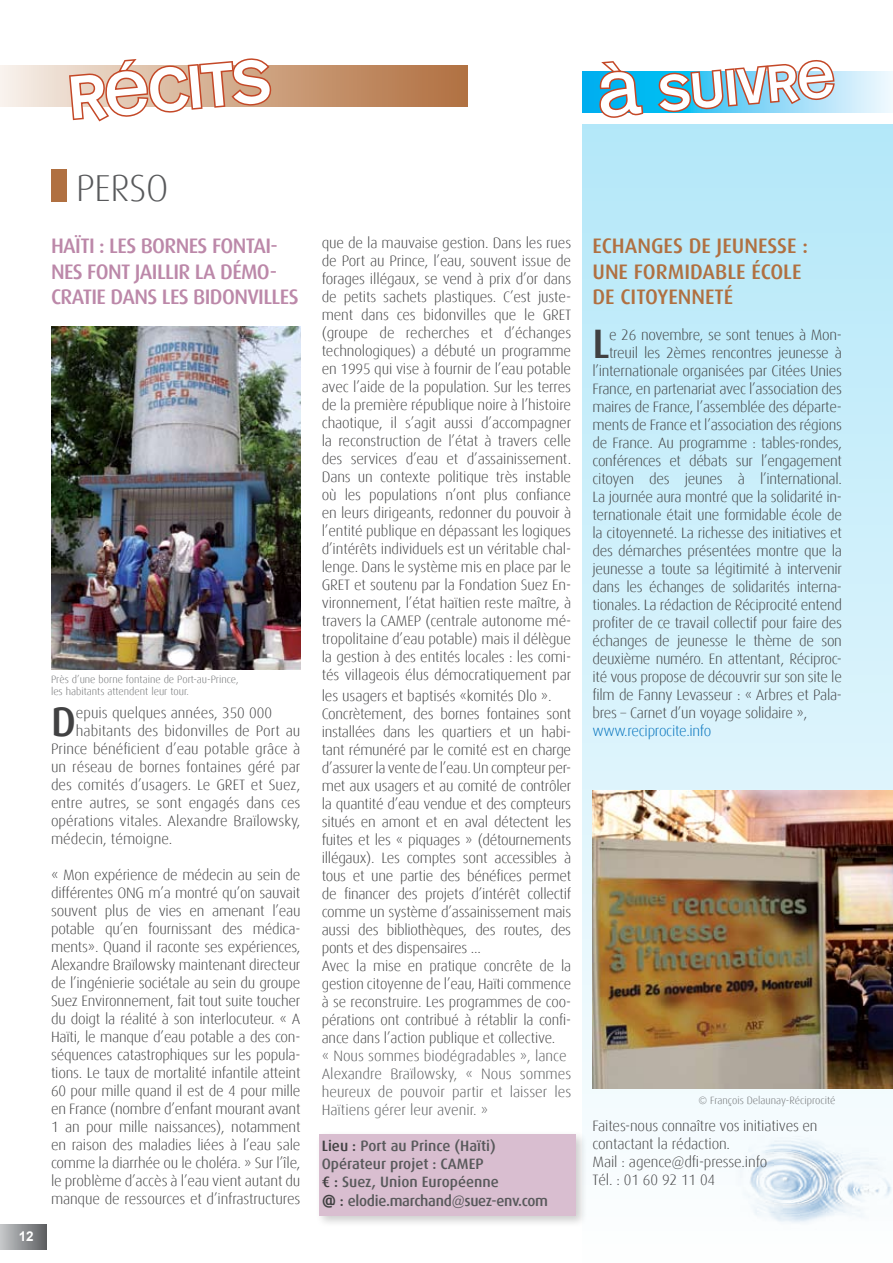
<style>
.page{position:relative;width:893px;height:1263px;background:#fff}
.page>*{position:absolute;margin:0;border:0;box-sizing:border-box;transform-origin:0 0}
.t1{font:60px "Mono Alphabet";color:#fff}
.t2{font:500 41.1px "Dax";color:#414142}
.t3{font:300 37.5px "Dax";letter-spacing:-.01em;color:#58595b}
.t4{font:500 21px "Dax";letter-spacing:-.03em;color:#bc88a9}
.t5{font:500 21px/25.2px "Dax";color:#b07041}
.t6{font:300 15px/18px "Dax";letter-spacing:-.02em;color:#414142;text-align:justify}
.t7{font:300 15px "Dax";color:#414142}
.t8{font:300 15px/18px "Dax";color:#58595b}
.t9{font:500 15px/18px "Dax";color:#58595b}
.t10{font:300 15px "Dax";letter-spacing:-.02em;color:#0071bc}
.t11{font:700 13.5px "Arial";color:#fff}
.t12{font:300 10.5px/12.6px "Dax";color:#6d6f71}
.s1{color:#414142}
.s2{font-family:"Verdana";font-weight:700;color:#414142}
</style>
<div class="page">
<div style="left:0;top:1224px;width:47px;height:25px;background:linear-gradient(to right,#c5c7ca,#5c5e60)"></div>
<div style="left:582px;top:124px;width:311px;height:1139px;background:linear-gradient(to bottom,#b3e7f9,#fdfefe)"></div>
<div style="left:315px;top:1130px;width:273px;height:98px;background:#000;opacity:.2"></div>
<div style="left:319px;top:1134px;width:257px;height:82px;background:#d9bed0"></div>
<img style="left:51px;top:326px;width:249px;height:343px">
<img style="left:592px;top:790px;width:301px;height:299px">
<img style="left:731px;top:1101px;width:162px;height:162px">
<svg style="left:0;top:65px;width:468px;height:41px;background:#cba07f"></svg>
<svg style="left:67px;top:58px;width:206px;height:64px"></svg>
<div style="left:51px;top:169px;width:16px;height:33px;background:#b07041"></div>
<svg style="left:582px;top:72px;width:311px;height:41px;background:#96def8"></svg>
<svg style="left:597px;top:61px;width:48px;height:96px"></svg>
<svg style="left:656px;top:60px;width:180px;height:53px"></svg>
<h1 class="t1" style="left:66px;top:63px;width:204px;rotate:-5deg">récits</h1>
<h3 class="t3" style="left:76px;top:167px;width:94px">PERSO</h3>
<h3 class="t4" style="left:51px;top:234px;width:113px">haïti : LES BORNES</h3>
<h3 class="t4" style="left:212px;top:234px;width:67px">FONTAI-</h3>
<h3 class="t4" style="left:51px;top:260px;width:11px">NES</h3>
<h3 class="t4" style="left:87px;top:260px;width:21px">FONT</h3>
<h3 class="t4" style="left:135px;top:260px;width:26px">JAILLIR</h3>
<h3 class="t4" style="left:195px;top:260px;width:39px">LA DÉMO</h3>
<h3 class="t4" style="left:270px;top:260px;width:9px">-</h3>
<h3 class="t4" style="left:51px;top:285px;width:165px">CRATIE DANS LES BIDON</h3>
<h3 class="t4" style="left:247px;top:285px;width:20px">VILLES</h3>
<p class="t11" style="left:19px;top:1227px;width:17px">12</p>
<p class="t12" style="left:51px;top:673px;width:189px">Près d’une borne fontaine de Port-au-Prince, les habitants attendent leur tour.</p>
<h2 class="t2" style="left:51px;top:699px;width:22px">D</h2>
<p class="t7" style="left:76px;top:704px;width:198px">epuis quelques années, 350 000</p>
<p class="t7" style="left:76px;top:722px;width:226px">habitants des bidonvilles de Port au</p>
<p class="t7" style="left:51px;top:740px;width:251px">Prince bénéficient d’eau potable grâce à</p>
<p class="t7" style="left:51px;top:758px;width:251px">un réseau de bornes fontaines géré par</p>
<p class="t7" style="left:51px;top:776px;width:251px">des comités d’usagers. Le GRET et Suez,</p>
<p class="t7" style="left:51px;top:794px;width:251px">entre autres, se sont engagés dans ces</p>
<p class="t7" style="left:51px;top:812px;width:251px">opérations vitales. Alexandre Braïlowsky,</p>
<p class="t7" style="left:51px;top:830px;width:123px">médecin, témoigne.</p>
<p class="t6" style="left:51px;top:866px;width:251px">« Mon expérience de médecin au sein de différentes ONG m’a montré qu’on sauvait souvent plus de vies en amenant l’eau potable qu’en fournissant des médica&shy;ments». Quand il raconte ses expériences, Alexandre Braïlowsky maintenant directeur de l’ingénierie sociétale au sein du groupe Suez Environnement, fait tout suite toucher du doigt la réalité à son interlocuteur. « A Haïti, le manque d’eau potable a des con&shy;séquences catastrophiques sur les popula&shy;tions. Le taux de mortalité infantile atteint 60 pour mille quand il est de 4 pour mille en France (nombre d’enfant mourant avant 1 an pour mille naissances), notamment en raison des maladies liées à l’eau sale comme la diarrhée ou le choléra. » Sur l’île, le problème d’accès à l’eau vient autant du manque de ressources et d’infrastructures</p>
<h1 class="t1" style="left:595px;top:61px;width:247px;rotate:-5deg">à suivre</h1>
<p class="t6" style="left:322px;top:234px;width:251px">que de la mauvaise gestion. Dans les rues de Port au Prince, l’eau, souvent issue de forages illégaux, se vend à prix d’or dans de petits sachets plastiques. C’est juste&shy;ment dans ces bidonvilles que le GRET (groupe de recherches et d’échanges technologiques) a débuté un programme en 1995 qui vise à fournir de l’eau potable avec l’aide de la population. Sur les terres de la première république noire à l’histoire chaotique, il s’agit aussi d’accompagner la reconstruction de l’état à travers celle des services d’eau et d’assainissement.<br>Dans un contexte politique très instable où les populations n’ont plus confiance en leurs dirigeants, redonner du pouvoir à l’entité publique en dépassant les logiques d’intérêts individuels est un véritable chal&shy;lenge. Dans le système mis en place par le GRET et soutenu par la Fondation Suez En&shy;vironnement, l’état haïtien reste maître, à travers la CAMEP (centrale autonome mé&shy;tropolitaine d’eau potable) mais il délègue la gestion à des entités locales : les comi&shy;tés villageois élus démocratiquement par</p>
<p class="t6" style="left:322px;top:687px;width:251px;text-align:left">les usagers et baptisés «komités Dlo ».<br>Concrètement, des bornes fontaines sont installées dans les quartiers et un habi&shy;tant rémunéré par le comité est en charge d’assurer la vente de l’eau. Un compteur per&shy;met aux usagers et au comité de contrôler la quantité d’eau vendue et des compteurs situés en amont et en aval détectent les fuites et les « piquages » (détournements illégaux). Les comptes sont accessibles à tous et une partie des bénéfices permet de financer des projets d’intérêt collectif comme un système d’assainissement mais aussi des bibliothèques, des routes, des ponts et des dispensaires ...<br>Avec la mise en pratique concrête de la gestion citoyenne de l’eau, Haïti commence à se reconstruire. Les programmes de coo&shy;pérations ont contribué à rétablir la confi&shy;ance dans l’action publique et collective.</p>
<p class="t8" style="left:322px;top:1047px;width:251px">« Nous sommes biodégradables », lance Alexandre Braïlowsky, « Nous sommes heureux de pouvoir partir et laisser les Haïtiens gérer leur avenir. »</p>
<p class="t9" style="left:322px;top:1137px;width:179px"><span class="s1">Lieu :</span> Port au Prince (Haïti)<br>Opérateur projet : CAMEP<br><span class="s1">€ :</span> Suez, Union Européenne</p>
<p class="t9" style="left:322px;top:1192px;width:228px"><span class="s2">@</span> <span class="s1">:</span> elodie.marchand@suez-env.com</p>
<h3 class="t5" style="left:592px;top:234px;width:217px">Echanges de jeunesse : une formidable école de citoyenneté</h3>
<h2 class="t2" style="left:592px;top:321px;width:15px">L</h2>
<p class="t6" style="left:609px;top:326px;width:234px">e 26 novembre, se sont tenues à Mon-</p>
<p class="t6" style="left:609px;top:344px;width:234px">treuil les 2èmes rencontres jeunesse à</p>
<p class="t6" style="left:592px;top:362px;width:251px">l’internationale organisées par Citées Unies</p>
<p class="t6" style="left:592px;top:380px;width:251px">France, en partenariat avec l’association des</p>
<p class="t6" style="left:592px;top:398px;width:251px">maires de France, l’assemblée des départe-</p>
<p class="t6" style="left:592px;top:416px;width:251px">ments de France et l’association des régions</p>
<p class="t6" style="left:592px;top:434px;width:251px">de France. Au programme : tables-rondes,</p>
<p class="t6" style="left:592px;top:452px;width:251px">conférences et débats sur l’engagement</p>
<p class="t6" style="left:592px;top:470px;width:251px">citoyen des jeunes à l’international.</p>
<p class="t6" style="left:592px;top:488px;width:251px">La journée aura montré que la solidarité in-</p>
<p class="t6" style="left:592px;top:506px;width:251px">ternationale était une formidable école de</p>
<p class="t6" style="left:592px;top:524px;width:251px">la citoyenneté. La richesse des initiatives et</p>
<p class="t6" style="left:592px;top:542px;width:251px">des démarches présentées montre que la</p>
<p class="t6" style="left:592px;top:560px;width:251px">jeunesse a toute sa légitimité à intervenir</p>
<p class="t6" style="left:592px;top:578px;width:251px">dans les échanges de solidarités interna-</p>
<p class="t6" style="left:592px;top:596px;width:251px">tionales. La rédaction de Réciprocité entend</p>
<p class="t6" style="left:592px;top:614px;width:251px">profiter de ce travail collectif pour faire des</p>
<p class="t6" style="left:592px;top:632px;width:251px">échanges de jeunesse le thème de son</p>
<p class="t6" style="left:592px;top:650px;width:251px">deuxième numéro. En attentant, Réciproc-</p>
<p class="t6" style="left:592px;top:668px;width:251px">ité vous propose de découvrir sur son site le</p>
<p class="t6" style="left:592px;top:686px;width:251px">film de Fanny Levasseur : « Arbres et Pala-</p>
<p class="t6" style="left:592px;top:704px;width:216px">bres – Carnet d’un voyage solidaire »,</p>
<p class="t10" style="left:592px;top:722px;width:120px">www.reciprocite.info</p>
<p class="t12" style="left:698px;top:1094px;width:139px">© François Delaunay-Réciprocité</p>
<p class="t6" style="left:592px;top:1117px;width:227px;text-align:left">Faites-nous connaître vos initiatives en contactant la rédaction.<br>Mail : agence@dfi-presse.info<br>Tél. : 01 60 92 11 04</p>
</div>
